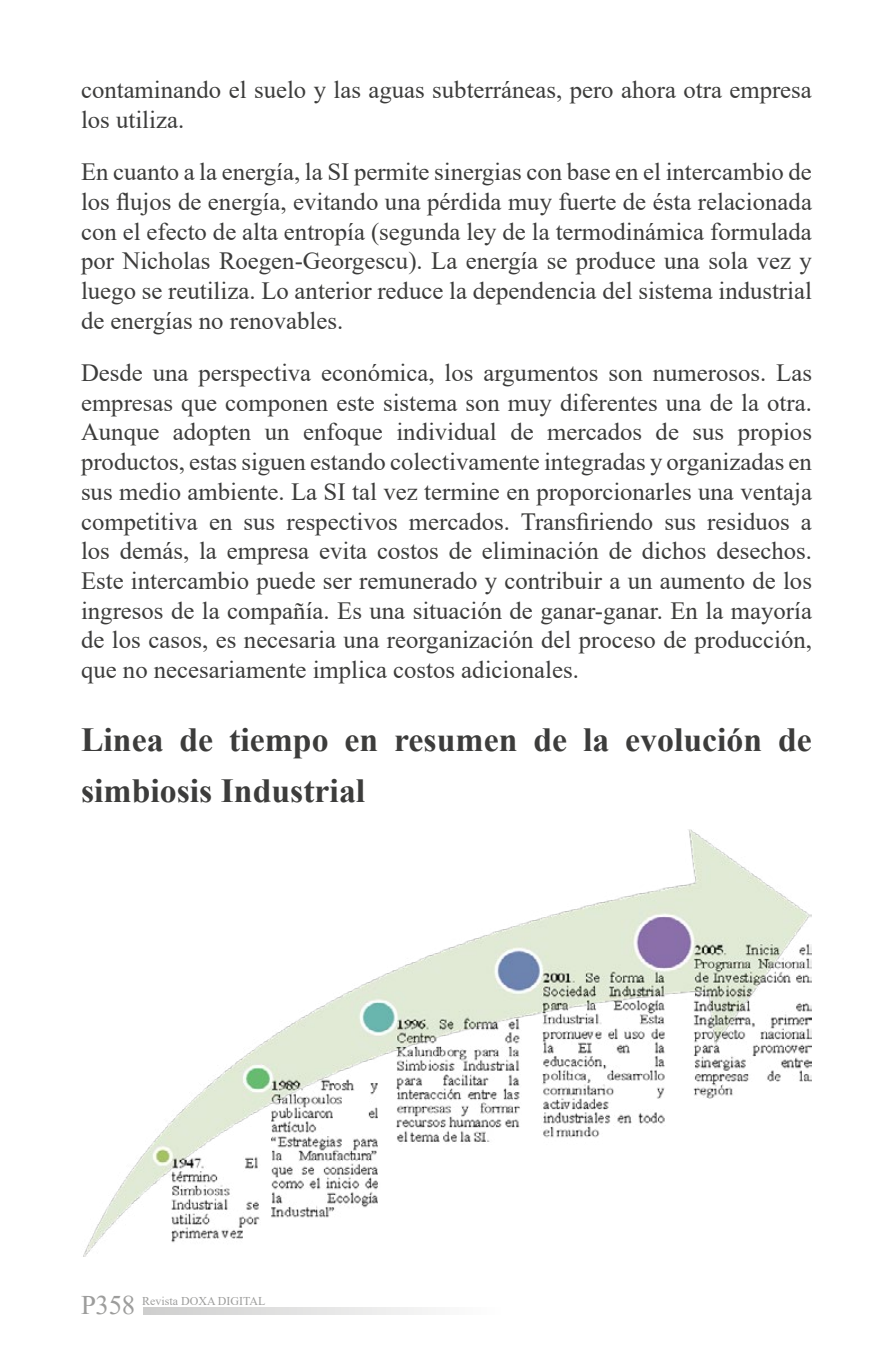
<style>
.page{position:relative;width:893px;height:1359px;background:#fff}
.page>*{position:absolute;margin:0;border:0;box-sizing:border-box;transform-origin:0 0}
.t1{font:700 33.75px/50.6px "Times New Roman";color:#3c3c3b}
.t2{font:26.78px "Times New Roman";color:#9d9d9c}
.t3{font:24.75px/29.7px "Times New Roman";color:#3c3c3b;text-align:justify}
.t4{font:11.92px "Times New Roman";color:#9d9d9c}
</style>
<div class="page">
<img style="left:83px;top:829px;width:729px;height:427px">
<svg style="left:143px;top:1307px;width:288px;height:7px"></svg>
<p class="t3" style="left:81px;top:74px;width:732px">contaminando el suelo y las aguas subterráneas, pero ahora otra empresa los utiliza.</p>
<p class="t3" style="left:81px;top:156px;width:732px">En cuanto a la energía, la SI permite sinergias con base en el intercambio de los flujos de energía, evitando una pérdida muy fuerte de ésta relacionada con el efecto de alta entropía (segunda ley de la termodinámica formulada por Nicholas Roegen-Georgescu). La energía se produce una sola vez y luego se reutiliza. Lo anterior reduce la dependencia del sistema industrial de energías no renovables.</p>
<p class="t3" style="left:81px;top:357px;width:732px">Desde una perspectiva económica, los argumentos son numerosos. Las empresas que componen este sistema son muy diferentes una de la otra.<br>Aunque adopten un enfoque individual de mercados de sus propios productos, estas siguen estando colectivamente integradas y organizadas en sus medio ambiente. La SI tal vez termine en proporcionarles una ventaja competitiva en sus respectivos mercados. Transfiriendo sus residuos a los demás, la empresa evita costos de eliminación de dichos desechos.<br>Este intercambio puede ser remunerado y contribuir a un aumento de los ingresos de la compañía. Es una situación de ganar-ganar. En la mayoría de los casos, es necesaria una reorganización del proceso de producción, que no necesariamente implica costos adicionales.</p>
<h1 class="t1" style="left:81px;top:713px;width:732px">Linea de tiempo en resumen de la evolución de simbiosis Industrial</h1>
<p class="t2" style="left:81px;top:1286px;width:56px">P358</p>
<p class="t4" style="left:142px;top:1292px;width:125px">Revista DOXA DIGITAL</p>
</div>
